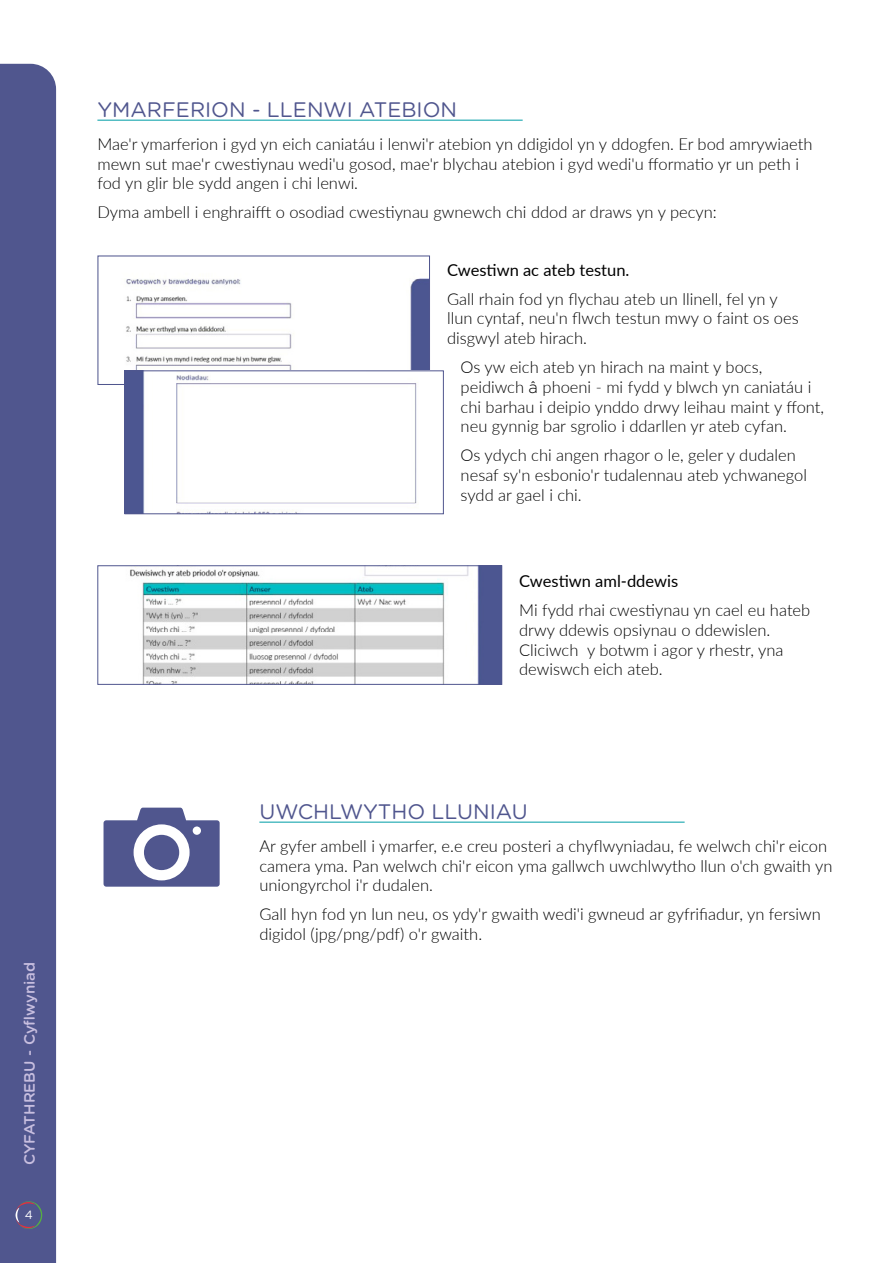
<style>
.page{position:relative;width:893px;height:1263px;background:#fff}
.page>*{position:absolute;margin:0;border:0;box-sizing:border-box;transform-origin:0 0}
.Hwb_-_Sub_Section_Ti{font:21px "Gotham Rounded";color:#50568e}
.Hwb_-_Body_-_black{font:300 16.5px/19.8px "Lato";color:#000}
.Hwb_-_Body_-_black-2{font:16.5px "Lato";color:#000}
.t1{font:500 15px "Gotham Rounded";color:#c7bedf}
.t2{font:12px "Gotham Rounded";color:#fff}
.s1{font-family:"Gotham Rounded"}
</style>
<div class="page">
<svg style="left:104px;top:808px;width:116px;height:79px"></svg>
<img style="left:124px;top:278px;width:304px;height:105px">
<div style="left:97px;top:255px;width:333px;height:130px;border:1px solid #50568e"></div>
<img style="left:127px;top:373px;width:303px;height:139px">
<div style="left:125px;top:371px;width:319px;height:143px;border:1px solid #50568e"></div>
<img style="left:130px;top:567px;width:370px;height:116px">
<div style="left:97px;top:565px;width:405px;height:120px;border:1px solid #50568e"></div>
<hr style="left:97px;top:119px;width:426px;height:2px;background:#53bdc3">
<hr style="left:259px;top:821px;width:426px;height:2px;background:#53bdc3">
<div style="left:0;top:64px;width:56px;height:1199px;background:#50568e"></div>
<svg style="left:16px;top:1201px;width:26px;height:28px"></svg>
<p class="t1" style="left:19px;top:1165px;width:205px;rotate:-90deg">CYFATHREBU - Cyflwyniad</p>
<p class="t2" style="left:25px;top:1206px;width:10px">4</p>
<p class="Hwb_-_Sub_Section_Ti" style="left:97px;top:95px;width:361px">YMARFERION - LLENWI ATEBION</p>
<p class="Hwb_-_Body_-_black" style="left:97px;top:133px;width:716px">Mae'r ymarferion i gyd yn eich caniatáu i lenwi'r atebion yn ddigidol yn y ddogfen. Er bod amrywiaeth mewn sut mae'r cwestiynau wedi'u gosod, mae'r blychau atebion i gyd wedi'u fformatio yr un peth i fod yn glir ble sydd angen i chi lenwi.</p>
<p class="Hwb_-_Body_-_black" style="left:97px;top:202px;width:621px">Dyma ambell i enghraifft o osodiad cwestiynau gwnewch chi ddod ar draws yn y pecyn:</p>
<p class="Hwb_-_Body_-_black-2" style="left:447px;top:258px;width:184px">Cwestiwn ac ateb testun.</p>
<p class="Hwb_-_Body_-_black" style="left:447px;top:288px;width:353px">Gall rhain fod yn flychau ateb un llinell, fel yn y llun cyntaf, neu'n flwch testun mwy o faint os oes disgwyl ateb hirach.</p>
<p class="Hwb_-_Body_-_black" style="left:461px;top:357px;width:365px">Os yw eich ateb yn hirach na maint y bocs, peidiwch <span class="s1">â</span> phoeni - mi fydd y blwch yn caniatáu i chi barhau i deipio ynddo drwy leihau maint y ffont, neu gynnig bar sgrolio i ddarllen yr ateb cyfan.</p>
<p class="Hwb_-_Body_-_black" style="left:461px;top:445px;width:348px">Os ydych chi angen rhagor o le, geler y dudalen nesaf sy'n esbonio'r tudalennau ateb ychwanegol sydd ar gael i chi.</p>
<p class="Hwb_-_Body_-_black-2" style="left:519px;top:569px;width:161px">Cwestiwn aml-ddewis</p>
<p class="Hwb_-_Body_-_black" style="left:519px;top:600px;width:293px">Mi fydd rhai cwestiynau yn cael eu hateb drwy ddewis opsiynau o ddewislen.<br>Cliciwch y botwm i agor y rhestr, yna dewiswch eich ateb.</p>
<p class="Hwb_-_Sub_Section_Ti" style="left:259px;top:797px;width:270px">UWCHLWYTHO LLUNIAU</p>
<p class="Hwb_-_Body_-_black" style="left:259px;top:835px;width:575px">Ar gyfer ambell i ymarfer, e.e creu posteri a chyflwyniadau, fe welwch chi'r eicon camera yma. Pan welwch chi'r eicon yma gallwch uwchlwytho llun o'ch gwaith yn uniongyrchol i'r dudalen.</p>
<p class="Hwb_-_Body_-_black" style="left:259px;top:904px;width:563px">Gall hyn fod yn lun neu, os ydy'r gwaith wedi'i gwneud ar gyfrifiadur, yn fersiwn digidol (jpg/png/pdf) o'r gwaith.</p>
</div>
